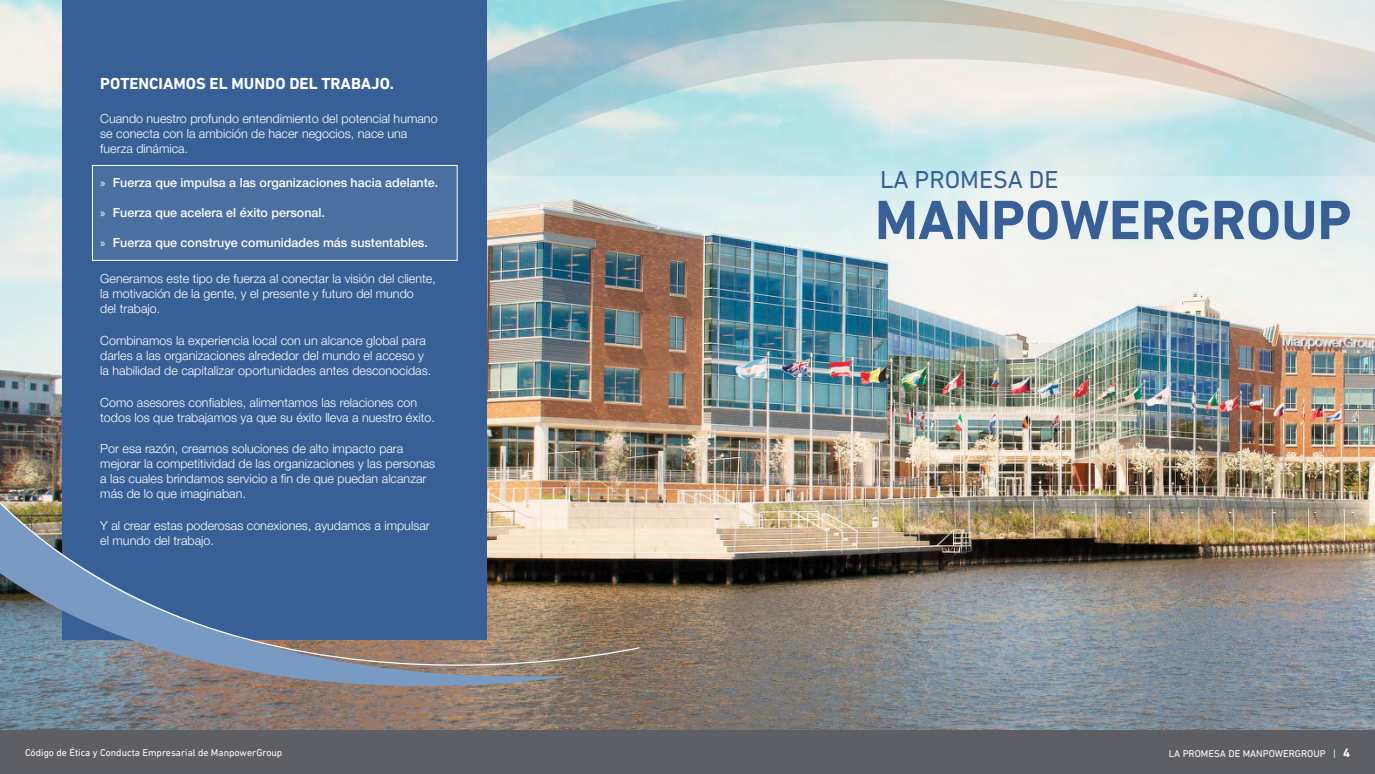
<style>
.page{position:relative;width:1375px;height:774px;background:#fff}
.page>*{position:absolute;margin:0;border:0;box-sizing:border-box;transform-origin:0 0}
.t1{font:700 56.25px "DIN Next LT Pro";color:#386097}
.t2{font:25px "DIN Next LT Pro";color:#386097}
.t3{font:700 16.25px "DIN Next LT Pro";color:#fff}
.t4{font:300 12.5px/15px "Helvetica Neue LT Pro";color:#fff}
.t5{font:500 12.5px "Helvetica Neue LT Pro";color:#fff}
.t6{font:10px "DIN Next LT Pro";color:#fff}
.s1{font-family:"Myriad Pro";font-weight:400}
.s2{font-weight:700;font-size:12.5px}
</style>
<div class="page">
<img style="left:0;top:0;width:1375px;height:730px">
<svg style="left:487px;top:0;width:454px;height:176px;background:#b6d6da"></svg>
<svg style="left:941px;top:0;width:434px;height:176px;background:#d9e0dc"></svg>
<div style="left:62px;top:0;width:425px;height:639px;background:#386097"></div>
<img style="left:0;top:409px;width:641px;height:321px">
<div style="left:93px;top:166px;width:364px;height:94px;background:#4b6fa1"></div>
<div style="left:92px;top:165px;width:366px;height:96px;border:1px solid #fff"></div>
<div style="left:0;top:730px;width:1375px;height:44px;background:#5e5f65"></div>
<h3 class="t3" style="left:100px;top:74px;width:295px">POTENCIAMOS EL MUNDO DEL TRABAJO.</h3>
<p class="t4" style="left:100px;top:111px;width:339px">Cuando nuestro profundo entendimiento del potencial humano se conecta con la ambición de hacer negocios, nace una fuerza dinámica.</p>
<p class="t5" style="left:100px;top:175px;width:340px"><span class="s1">»</span> Fuerza que impulsa a las organizaciones hacia adelante.</p>
<p class="t5" style="left:100px;top:205px;width:226px"><span class="s1">»</span> Fuerza que acelera el éxito personal.</p>
<p class="t5" style="left:100px;top:235px;width:329px"><span class="s1">»</span> Fuerza que construye comunidades más sustentables.</p>
<p class="t4" style="left:100px;top:270px;width:337px">Generamos este tipo de fuerza al conectar la visión del cliente, la motivación de la gente, y el presente y futuro del mundo<br>del trabajo.</p>
<p class="t4" style="left:100px;top:332px;width:330px">Combinamos la experiencia local con un alcance global para darles a las organizaciones alrededor del mundo el acceso y la habilidad de capitalizar oportunidades antes desconocidas.</p>
<p class="t4" style="left:100px;top:394px;width:334px">Como asesores confiables, alimentamos las relaciones con todos los que trabajamos ya que su éxito lleva a nuestro éxito.</p>
<p class="t4" style="left:100px;top:441px;width:337px">Por esa razón, creamos soluciones de alto impacto para mejorar la competitividad de las organizaciones y las personas a las cuales brindamos servicio a fin de que puedan alcanzar más de lo que imaginaban.</p>
<p class="t4" style="left:100px;top:518px;width:331px">Y al crear estas poderosas conexiones, ayudamos a impulsar el mundo del trabajo.</p>
<h2 class="t2" style="left:880px;top:165px;width:180px">LA PROMESA DE</h2>
<h1 class="t1" style="left:875px;top:187px;width:478px">MANPOWERGROUP</h1>
<p class="t6" style="left:25px;top:746px;width:259px">Código de Ética y Conducta Empresarial de ManpowerGroup</p>
<p class="t6" style="left:1169px;top:747px;width:183px">LA PROMESA DE MANPOWERGROUP | <span class="s2">4</span></p>
</div>
